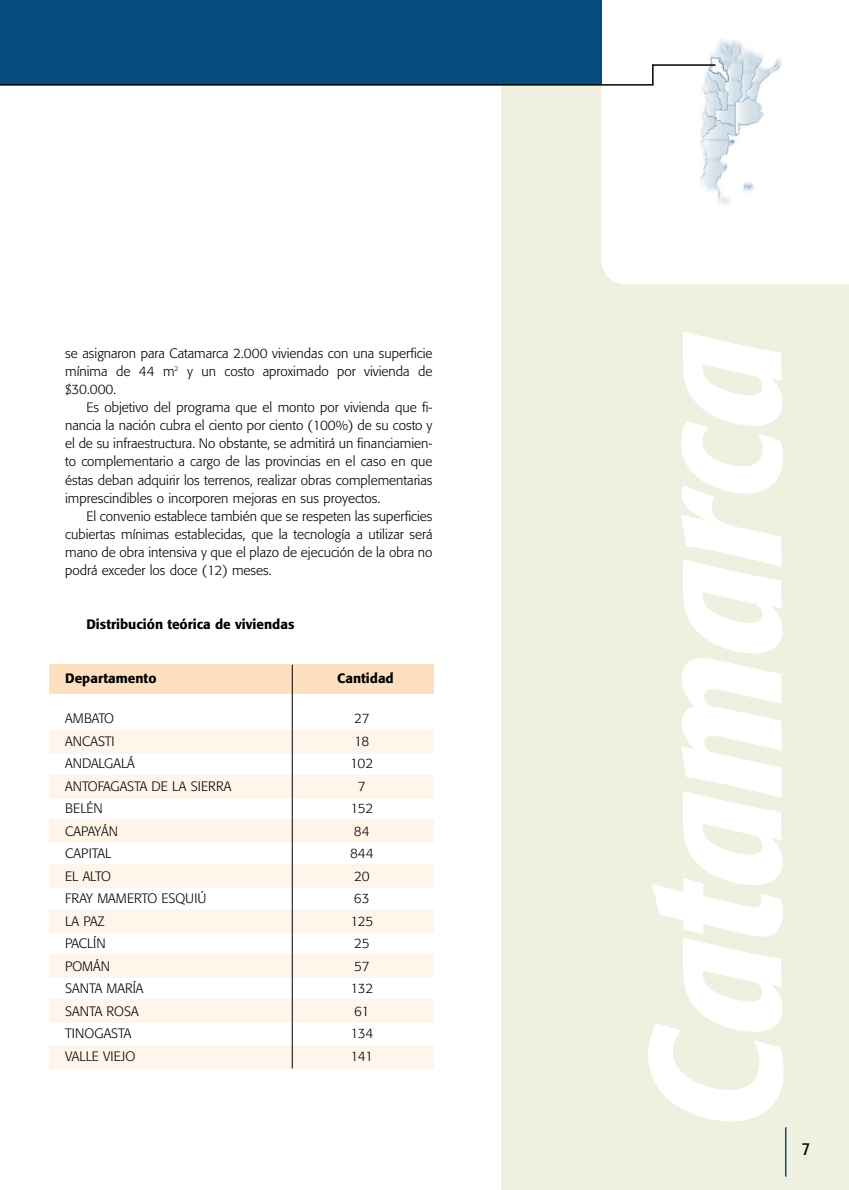
<style>
.page{position:relative;width:849px;height:1190px;background:#fff}
.page>*{position:absolute;margin:0;border:0;box-sizing:border-box;transform-origin:0 0}
.t1{font:italic 500 condensed 185.25px "Formata";color:#fff}
.t2{font:condensed 18px "Formata";color:#000}
.t3{font:300 13.5px/18px "Formata";color:#000;text-align:justify}
.t4{font:500 13.5px "Formata";color:#000}
</style>
<div class="page">
<div style="left:49px;top:664px;width:385px;height:29px;background:#fee0c0"></div>
<div style="left:49px;top:730px;width:385px;height:23px;background:#fff5ea"></div>
<div style="left:49px;top:775px;width:385px;height:23px;background:#fff5ea"></div>
<div style="left:49px;top:819px;width:385px;height:24px;background:#fff5ea"></div>
<div style="left:49px;top:864px;width:385px;height:23px;background:#fff5ea"></div>
<div style="left:49px;top:909px;width:385px;height:24px;background:#fff5ea"></div>
<div style="left:49px;top:954px;width:385px;height:24px;background:#fff5ea"></div>
<div style="left:49px;top:999px;width:385px;height:23px;background:#fff5ea"></div>
<div style="left:49px;top:1045px;width:385px;height:23px;background:#fff5ea"></div>
<div style="left:502px;top:85px;width:347px;height:1104px;background:#f0f0e0"></div>
<div style="left:601px;top:0;width:248px;height:284px;background:#fff"></div>
<img style="left:671px;top:14px;width:127px;height:213px">
<hr style="left:653px;top:64px;width:63px;height:2px;background:#000">
<hr style="left:652px;top:64px;width:2px;height:21px;background:#000">
<div style="left:0;top:0;width:601px;height:85px;background:#064c7c"></div>
<hr style="left:0;top:84px;width:654px;height:2px;background:#000">
<hr style="left:292px;top:664px;width:1px;height:404px;background:#000">
<hr style="left:785px;top:1127px;width:1px;height:49px;background:#064c7c">
<p class="t3" style="left:65px;top:346px;width:369px">se asignaron para Catamarca 2.000 viviendas con una superficie mínima de 44 m<sup>2</sup> y un costo aproximado por vivienda de $30.000.</p>
<p class="t3" style="left:65px;top:400px;width:369px;text-indent:21px">Es objetivo del programa que el monto por vivienda que fi&shy;nancia la nación cubra el ciento por ciento (100%) de su costo y el de su infraestructura. No obstante, se admitirá un financiamien&shy;to complementario a cargo de las provincias en el caso en que éstas deban adquirir los terrenos, realizar obras complementarias imprescindibles o incorporen mejoras en sus proyectos.</p>
<p class="t3" style="left:65px;top:508px;width:369px;text-indent:21px">El convenio establece también que se respeten las superficies cubiertas mínimas establecidas, que la tecnología a utilizar será mano de obra intensiva y que el plazo de ejecución de la obra no podrá exceder los doce (12) meses.</p>
<p class="t4" style="left:86px;top:618px;width:210px">Distribución teórica de viviendas</p>
<p class="t4" style="left:65px;top:672px;width:93px">Departamento</p>
<p class="t4" style="left:337px;top:672px;width:58px">Cantidad</p>
<p class="t3" style="left:65px;top:710px;width:50px">AMBATO</p>
<p class="t3" style="left:354px;top:710px;width:17px">27</p>
<p class="t3" style="left:65px;top:733px;width:51px">ANCASTI</p>
<p class="t3" style="left:354px;top:733px;width:17px">18</p>
<p class="t3" style="left:65px;top:755px;width:71px">ANDALGALÁ</p>
<p class="t3" style="left:350px;top:755px;width:25px">102</p>
<p class="t3" style="left:65px;top:778px;width:168px">ANTOFAGASTA DE LA SIERRA</p>
<p class="t3" style="left:358px;top:778px;width:9px">7</p>
<p class="t3" style="left:65px;top:800px;width:39px">BELÉN</p>
<p class="t3" style="left:350px;top:800px;width:24px">152</p>
<p class="t3" style="left:65px;top:823px;width:54px">CAPAYÁN</p>
<p class="t3" style="left:354px;top:823px;width:17px">84</p>
<p class="t3" style="left:65px;top:845px;width:48px">CAPITAL</p>
<p class="t3" style="left:350px;top:845px;width:25px">844</p>
<p class="t3" style="left:65px;top:868px;width:47px">EL ALTO</p>
<p class="t3" style="left:354px;top:868px;width:17px">20</p>
<p class="t3" style="left:65px;top:890px;width:143px">FRAY MAMERTO ESQUIÚ</p>
<p class="t3" style="left:354px;top:890px;width:17px">63</p>
<p class="t3" style="left:65px;top:913px;width:41px">LA PAZ</p>
<p class="t3" style="left:350px;top:913px;width:24px">125</p>
<p class="t3" style="left:65px;top:935px;width:42px">PACLÍN</p>
<p class="t3" style="left:354px;top:935px;width:17px">25</p>
<p class="t3" style="left:65px;top:958px;width:47px">POMÁN</p>
<p class="t3" style="left:354px;top:958px;width:17px">57</p>
<p class="t3" style="left:65px;top:980px;width:80px">SANTA MARÍA</p>
<p class="t3" style="left:350px;top:980px;width:24px">132</p>
<p class="t3" style="left:65px;top:1003px;width:75px">SANTA ROSA</p>
<p class="t3" style="left:354px;top:1003px;width:17px">61</p>
<p class="t3" style="left:65px;top:1025px;width:68px">TINOGASTA</p>
<p class="t3" style="left:350px;top:1025px;width:24px">134</p>
<p class="t3" style="left:65px;top:1048px;width:72px">VALLE VIEJO</p>
<p class="t3" style="left:351px;top:1048px;width:24px">141</p>
<h1 class="t1" style="left:640px;top:1131px;width:801px;rotate:-90deg">Catamarca</h1>
<h2 class="t2" style="left:802px;top:1140px;width:10px">7</h2>
</div>
